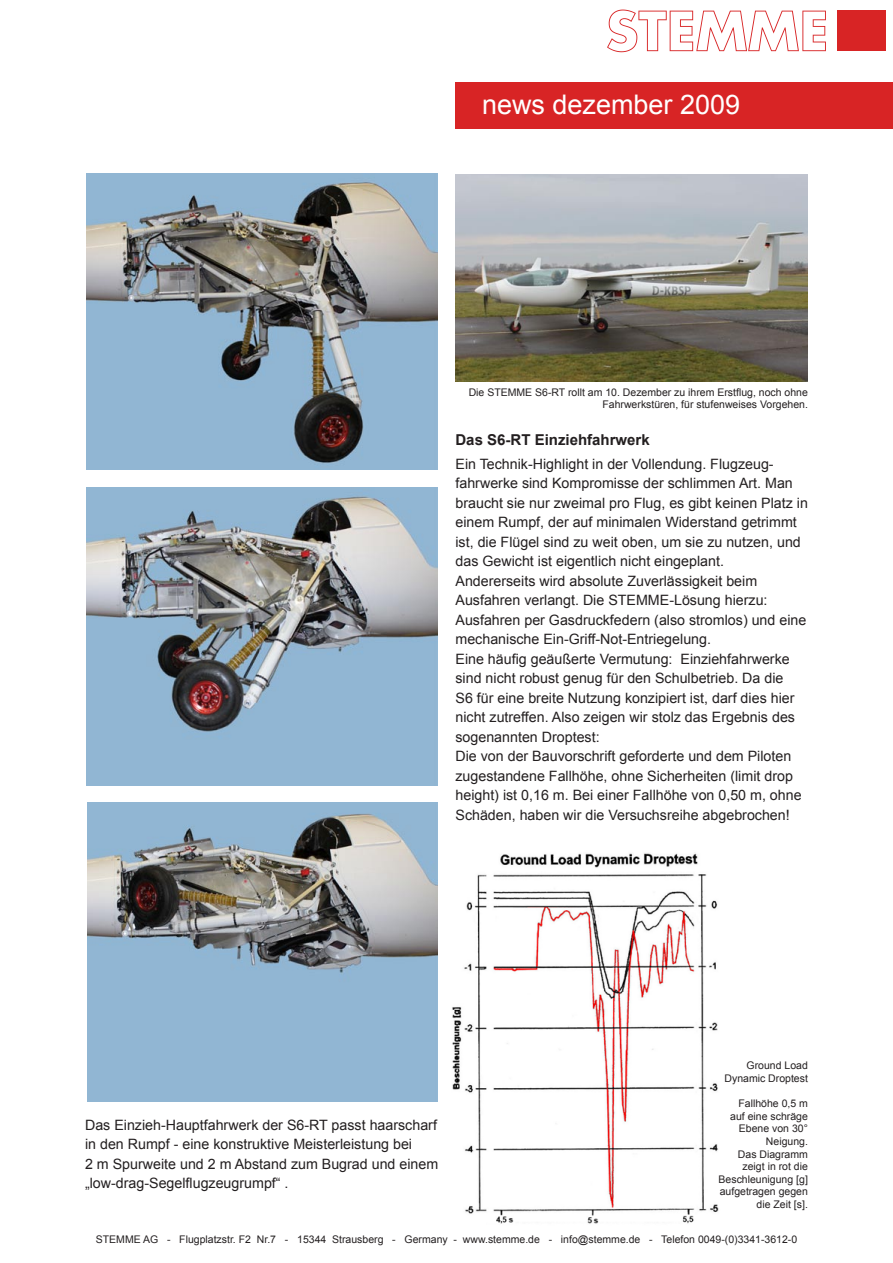
<style>
.page{position:relative;width:893px;height:1263px;background:#fff}
.page>*{position:absolute;margin:0;border:0;box-sizing:border-box;transform-origin:0 0}
.t1{font:27px "Arial";color:#fff}
.t2{font:700 15px "Arial";color:#231f20}
.t3{font:14.25px/19.5px "Arial";color:#231f20}
.t4{font:10.5px/12.6px "Arial";color:#231f20;text-align:right}
</style>
<div class="page">
<img style="left:436px;top:853px;width:283px;height:371px">
<div style="left:455px;top:83px;width:438px;height:46px;background:#d82425"></div>
<svg style="left:607px;top:10px;width:219px;height:42px"></svg>
<div style="left:837px;top:11px;width:49px;height:40px;background:#d82425"></div>
<img style="left:87px;top:488px;width:350px;height:298px">
<img style="left:87px;top:803px;width:351px;height:298px">
<img style="left:87px;top:173px;width:350px;height:296px">
<img style="left:455px;top:174px;width:353px;height:207px">
<h1 class="t1" style="left:482px;top:87px;width:260px">news dezember 2009</h1>
<p class="t4" style="left:469px;top:386px;width:341px">Die STEMME S6-RT rollt am 10. Dezember zu ihrem Erstflug, noch ohne<br>Fahrwerkstüren, für stufenweises Vorgehen.</p>
<p class="t2" style="left:455px;top:429px;width:196px">Das S6-RT Einziehfahrwerk</p>
<p class="t3" style="left:455px;top:454px;width:354px">Ein Technik-Highlight in der Vollendung. Flugzeug&shy;fahrwerke sind Kompromisse der schlimmen Art. Man braucht sie nur zweimal pro Flug, es gibt keinen Platz in einem Rumpf, der auf minimalen Widerstand getrimmt ist, die Flügel sind zu weit oben, um sie zu nutzen, und das Gewicht ist eigentlich nicht eingeplant.<br>Andererseits wird absolute Zuverlässigkeit beim Ausfahren verlangt. Die STEMME-Lösung hierzu:<br>Ausfahren per Gasdruckfedern (also stromlos) und eine mechanische Ein-Griff-Not-Entriegelung.<br>Eine häufig geäußerte Vermutung: Einziehfahrwerke sind nicht robust genug für den Schulbetrieb. Da die<br>S6 für eine breite Nutzung konzipiert ist, darf dies hier nicht zutreffen. Also zeigen wir stolz das Ergebnis des sogenannten Droptest:<br>Die von der Bauvorschrift geforderte und dem Piloten zugestandene Fallhöhe, ohne Sicherheiten (limit drop height) ist 0,16 m. Bei einer Fallhöhe von 0,50 m, ohne Schäden, haben wir die Versuchsreihe abgebrochen!</p>
<p class="t4" style="left:724px;top:1059px;width:85px">Ground Load<br>Dynamic Droptest</p>
<p class="t4" style="left:719px;top:1097px;width:91px">Fallhöhe 0,5 m<br>auf eine schräge<br>Ebene von 30°<br>Neigung.<br>Das Diagramm zeigt in rot die<br>Beschleunigung [g] aufgetragen gegen die Zeit [s].</p>
<p class="t4" style="left:96px;top:1233px;width:703px">STEMME AG - Flugplatzstr. F2 Nr.7 - 15344 Strausberg - Germany - www.stemme.de - info@stemme.de - Telefon 0049-(0)3341-3612-0</p>
<p class="t3" style="left:85px;top:1115px;width:355px">Das Einzieh-Hauptfahrwerk der S6-RT passt haarscharf in den Rumpf - eine konstruktive Meisterleistung bei<br>2 m Spurweite und 2 m Abstand zum Bugrad und einem „low-drag-Segelflugzeugrumpf“ .</p>
</div>
